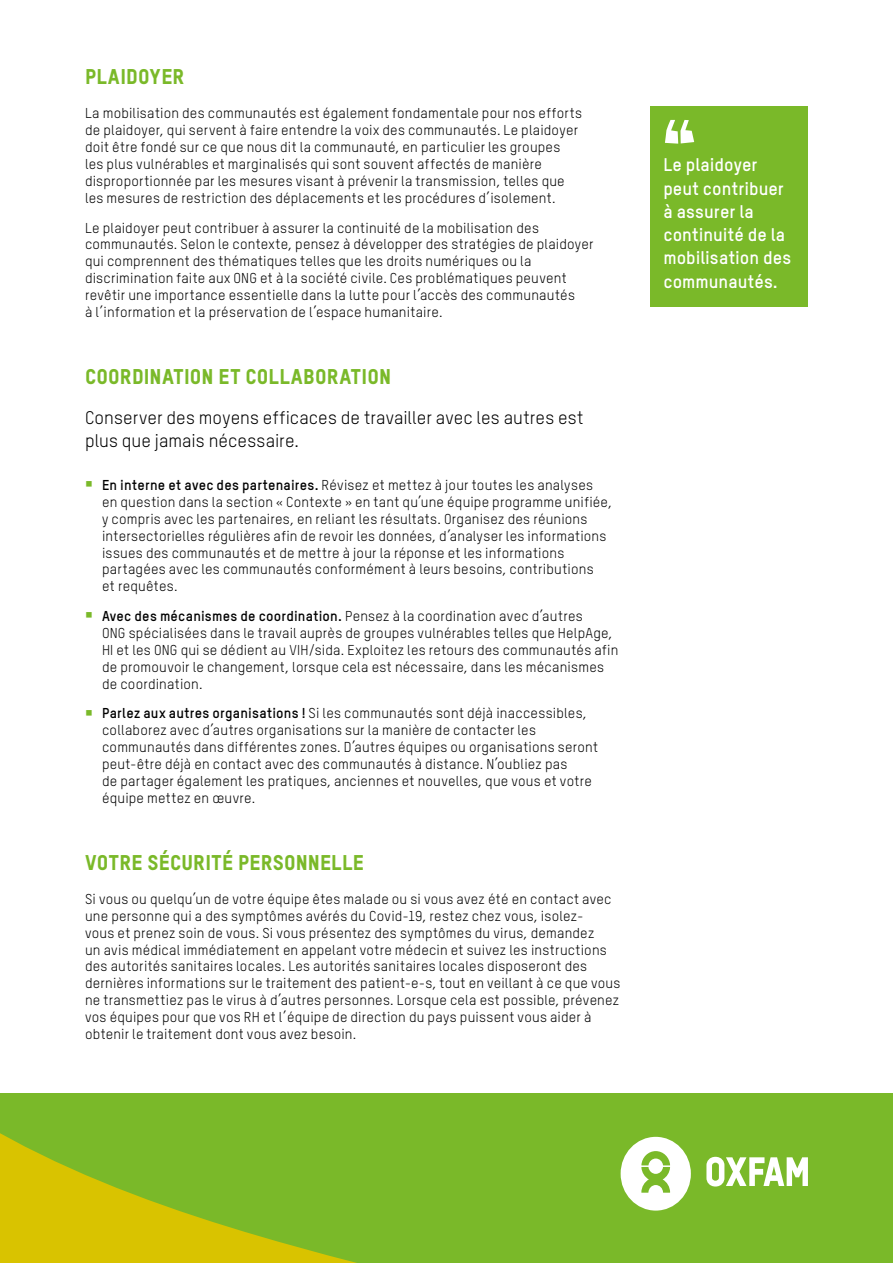
<style>
.page{position:relative;width:893px;height:1263px;background:#fff}
.page>*{position:absolute;margin:0;border:0;box-sizing:border-box;transform-origin:0 0}
.t1{font:21px "Oxfam TSTARPRO Headline";letter-spacing:.01em;color:#7ab929}
.t2{font:18px/23.2px "Oxfam TSTARPRO";letter-spacing:.005em;color:#000}
.t3{font:700 18px/23.2px "Oxfam TSTARPRO";color:#fff}
.t4{font:14.1px/17px "Oxfam TSTARPRO";letter-spacing:.015em;color:#000}
.s1{font-weight:700}
</style>
<div class="page">
<div style="left:651px;top:106px;width:157px;height:201px;background:#7ab929"></div>
<svg style="left:665px;top:120px;width:29px;height:24px"></svg>
<svg style="left:0;top:1093px;width:893px;height:170px;background:#87ba23"></svg>
<svg style="left:621px;top:1137px;width:70px;height:73px"></svg>
<svg style="left:706px;top:1157px;width:102px;height:29px"></svg>
<h1 class="t1" style="left:85px;top:64px;width:101px">PLAIDOYER</h1>
<p class="t4" style="left:85px;top:105px;width:498px">La mobilisation des communautés est également fondamentale pour nos efforts de plaidoyer, qui servent à faire entendre la voix des communautés. Le plaidoyer doit être fondé sur ce que nous dit la communauté, en particulier les groupes les plus vulnérables et marginalisés qui sont souvent affectés de manière disproportionnée par les mesures visant à prévenir la transmission, telles que les mesures de restriction des déplacements et les procédures d’isolement.</p>
<p class="t4" style="left:85px;top:219px;width:510px">Le plaidoyer peut contribuer à assurer la continuité de la mobilisation des communautés. Selon le contexte, pensez à développer des stratégies de plaidoyer qui comprennent des thématiques telles que les droits numériques ou la discrimination faite aux ONG et à la société civile. Ces problématiques peuvent revêtir une importance essentielle dans la lutte pour l’accès des communautés<br>à l’information et la préservation de l’espace humanitaire.</p>
<h1 class="t1" style="left:85px;top:363px;width:308px">COORDINATION ET COLLABORATION</h1>
<p class="t2" style="left:85px;top:406px;width:500px">Conserver des moyens efficaces de travailler avec les autres est plus que jamais nécessaire.</p>
<p class="t4" style="left:102px;top:476px;width:511px"><span class="s1">En interne et avec des partenaires.</span> Révisez et mettez à jour toutes les analyses en question dans la section « Contexte » en tant qu’une équipe programme unifiée, y compris avec les partenaires, en reliant les résultats. Organisez des réunions intersectorielles régulières afin de revoir les données, d’analyser les informations issues des communautés et de mettre à jour la réponse et les informations partagées avec les communautés conformément à leurs besoins, contributions<br>et requêtes.</p>
<p class="t4" style="left:102px;top:607px;width:518px"><span class="s1">Avec des mécanismes de coordination.</span> Pensez à la coordination avec d’autres<br>ONG spécialisées dans le travail auprès de groupes vulnérables telles que HelpAge, HI et les ONG qui se dédient au VIH/sida. Exploitez les retours des communautés afin de promouvoir le changement, lorsque cela est nécessaire, dans les mécanismes de coordination.</p>
<p class="t4" style="left:102px;top:705px;width:498px"><span class="s1">Parlez aux autres organisations !</span> Si les communautés sont déjà inaccessibles, collaborez avec d’autres organisations sur la manière de contacter les communautés dans différentes zones. D’autres équipes ou organisations seront peut-être déjà en contact avec des communautés à distance. N’oubliez pas<br>de partager également les pratiques, anciennes et nouvelles, que vous et votre équipe mettez en œuvre.</p>
<h1 class="t1" style="left:85px;top:849px;width:280px">VOTRE SÉCURITÉ PERSONNELLE</h1>
<p class="t4" style="left:85px;top:890px;width:537px">Si vous ou quelqu’un de votre équipe êtes malade ou si vous avez été en contact avec une personne qui a des symptômes avérés du Covid-19, restez chez vous, isolez-<br>vous et prenez soin de vous. Si vous présentez des symptômes du virus, demandez<br>un avis médical immédiatement en appelant votre médecin et suivez les instructions des autorités sanitaires locales. Les autorités sanitaires locales disposeront des dernières informations sur le traitement des patient-e-s, tout en veillant à ce que vous ne transmettiez pas le virus à d’autres personnes. Lorsque cela est possible, prévenez vos équipes pour que vos RH et l’équipe de direction du pays puissent vous aider à obtenir le traitement dont vous avez besoin.</p>
<p class="t3" style="left:663px;top:153px;width:129px">Le plaidoyer peut contribuer à assurer la continuité de la mobilisation des communautés.</p>
</div>
